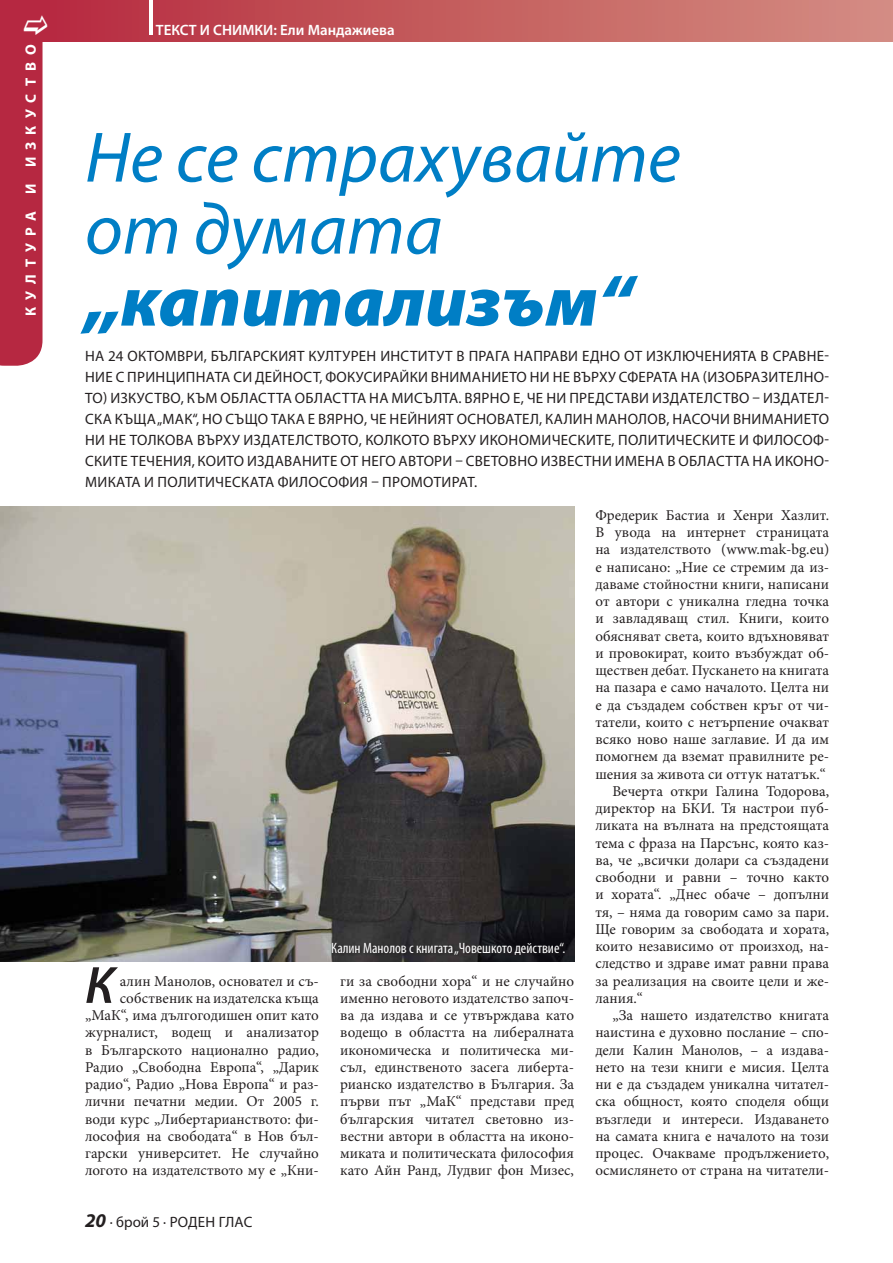
<style>
.page{position:relative;width:893px;height:1263px;background:#fff}
.page>*{position:absolute;margin:0;border:0;box-sizing:border-box;transform-origin:0 0}
.t1{font:italic 72px/72px "Myriad Pro";color:#007ec5}
.t2{font:italic 900 72px "Myriad Pro";color:#007ec5}
.t3{font:italic 600 52.8px "Myriad Pro";color:#231f20}
.t4{font:15px/17.2px "Minion Pro";color:#231f20;text-align:right}
.t5{font:15px/21px "Myriad Pro";letter-spacing:.02em;color:#231f20;text-align:justify}
.t6{font:condensed 15px "Myriad Pro";color:#fff}
.t7{font:600 15px "Myriad Pro";color:#fff}
.t8{font:700 15px "Myriad Pro";letter-spacing:.465em;color:#fff}
.s1{font-weight:700;font-style:italic;font-size:19.5px}
</style>
<div class="page">
<img style="left:0;top:506px;width:574px;height:455px">
<div style="left:332px;top:942px;width:236px;height:16px;background:#231f20;opacity:.75"></div>
<div style="left:43px;top:0;width:850px;height:42px;background:linear-gradient(to right,#b62c3e,#d38f81)"></div>
<hr style="left:149px;top:0;width:4px;height:35px;background:#fff">
<svg style="left:0;top:0;width:47px;height:366px;background:#bc3b52"></svg>
<p class="t8" style="left:21px;top:316px;width:273px;rotate:-90deg">Култ ура и изкуство</p>
<p class="t7" style="left:156px;top:20px;width:241px">ТЕКСТ И СНИМКИ: Ели Мандажиева</p>
<h1 class="t1" style="left:85px;top:120px;width:597px">Не се страхувайте от думата</h1>
<h1 class="t2" style="left:85px;top:253px;width:550px">„капитализъм“</h1>
<p class="t5" style="left:85px;top:345px;width:745px">На 24 октомври, Българският културен институт в Прага направи едно от изключенията в сравне&shy;ние с принципната си дейност, фокусирайки вниманието ни не върху сферата на (изобразително&shy;то) изкуство, към областта областта на мисълта. Вярно е, че ни пр едстави издателство – издател&shy;ска къща „МаК“, но също така е вярно, че нейният основател, Калин Манолов, насочи вниманието ни не толкова върху издателството, колкото върху икономическите, политическите и философ&shy;ските течения, които издаваните от него автори – световно известни имена в областта на иконо&shy;миката и политическата философия – промотират.</p>
<p class="t6" style="left:331px;top:938px;width:236px">Калин Манолов с книгата „Човешкото действие“.</p>
<h2 class="t3" style="left:85px;top:951px;width:31px">К</h2>
<p class="t4" style="left:85px;top:972px;width:235px">алин Манолов, основател и съ&shy;собственик на издателска къща „МаК“, има дългогодишен опит като журналист, водещ и анализатор в Българското национално радио,<br>Радио „Свободна Европа“, „Дарик радио“, Радио „Нова Европа“ и раз&shy;лични печатни медии. От 2005 г. води курс „Либертарианството: фи&shy;лософия на свободата“ в Нов бъл&shy;гарски университет. Не случайно логото на издателството му е „Кни-</p>
<p class="t4" style="left:340px;top:972px;width:235px;text-align:justify">ги за свободни хора“ и не случайно именно неговото издателство започ&shy;ва да издава и се утвърждава като водещо в областта на либералната икономическа и политическа ми&shy;съл, единственото засега либерта&shy;рианско издателство в България. За първи път „МаК“ представи пред българския читател световно из&shy;вестни автори в областта на иконо&shy;миката и политическата философия като Айн Ранд, Лудвиг фон Мизес,</p>
<p class="t5" style="left:85px;top:1211px;width:169px"><span class="s1">20</span> · брой 5 · Роден Глас</p>
<p class="t4" style="left:595px;top:506px;width:235px">Фредерик Бастиа и Хенри Хазлит.</p>
<p class="t4" style="left:595px;top:524px;width:235px">В увода на интернет страницата</p>
<p class="t4" style="left:595px;top:541px;width:235px">на издателството (www.mak-bg.eu)</p>
<p class="t4" style="left:595px;top:558px;width:235px">е написано: „Ние се стремим да из-</p>
<p class="t4" style="left:595px;top:575px;width:235px">даваме стойностни книги, написани</p>
<p class="t4" style="left:595px;top:593px;width:235px">от автори с уникална гледна точка</p>
<p class="t4" style="left:595px;top:610px;width:235px">и завладяващ стил. Книги, които</p>
<p class="t4" style="left:595px;top:627px;width:235px">обясняват света, които вдъхновяват</p>
<p class="t4" style="left:595px;top:644px;width:235px">и провокират, които възбуждат об-</p>
<p class="t4" style="left:595px;top:662px;width:235px">ществен дебат. Пускането на книгата</p>
<p class="t4" style="left:595px;top:679px;width:235px">на пазара е само началото. Целта ни</p>
<p class="t4" style="left:595px;top:696px;width:235px">е да създадем собствен кръг от чи-</p>
<p class="t4" style="left:595px;top:713px;width:235px">татели, които с нетърпение очакват</p>
<p class="t4" style="left:595px;top:731px;width:235px">всяко ново наше заглавие. И да им</p>
<p class="t4" style="left:595px;top:748px;width:235px">помогнем да вземат правилните ре-</p>
<p class="t4" style="left:595px;top:765px;width:232px">шения за живота си оттук нататък.“</p>
<p class="t4" style="left:612px;top:782px;width:218px">Вечерта откри Галина Тодорова,</p>
<p class="t4" style="left:595px;top:800px;width:235px">директор на БКИ. Тя настрои пуб-</p>
<p class="t4" style="left:595px;top:817px;width:235px">ликата на вълната на предстоящата</p>
<p class="t4" style="left:595px;top:834px;width:235px">тема с фраза на Парсънс, която каз-</p>
<p class="t4" style="left:595px;top:851px;width:235px">ва, че „всички долари са създадени</p>
<p class="t4" style="left:595px;top:869px;width:235px">свободни и равни – точно както</p>
<p class="t4" style="left:595px;top:886px;width:235px">и хората“. „Днес обаче – допълни</p>
<p class="t4" style="left:595px;top:903px;width:235px">тя, – няма да говорим само за пари.</p>
<p class="t4" style="left:595px;top:920px;width:235px">Ще говорим за свободата и хората,</p>
<p class="t4" style="left:595px;top:938px;width:235px">които независимо от произход, на-</p>
<p class="t4" style="left:595px;top:955px;width:235px">следство и здраве имат равни права</p>
<p class="t4" style="left:595px;top:972px;width:235px">за реализация на своите цели и же-</p>
<p class="t4" style="left:595px;top:989px;width:49px">лания.“</p>
<p class="t4" style="left:612px;top:1007px;width:218px">„За нашето издателство книгата</p>
<p class="t4" style="left:595px;top:1024px;width:235px">наистина е духовно послание – спо-</p>
<p class="t4" style="left:595px;top:1041px;width:235px">дели Калин Манолов, – а издава-</p>
<p class="t4" style="left:595px;top:1058px;width:235px">нето на тези книги е мисия. Целта</p>
<p class="t4" style="left:595px;top:1076px;width:235px">ни е да създадем уникална читател-</p>
<p class="t4" style="left:595px;top:1093px;width:235px">ска общност, която споделя общи</p>
<p class="t4" style="left:595px;top:1110px;width:235px">възгледи и интереси. Издаването</p>
<p class="t4" style="left:595px;top:1127px;width:235px">на самата книга е началото на този</p>
<p class="t4" style="left:595px;top:1145px;width:235px">процес. Очакваме продължението,</p>
<p class="t4" style="left:595px;top:1162px;width:235px">осмислянето от страна на читатели-</p>
</div>
